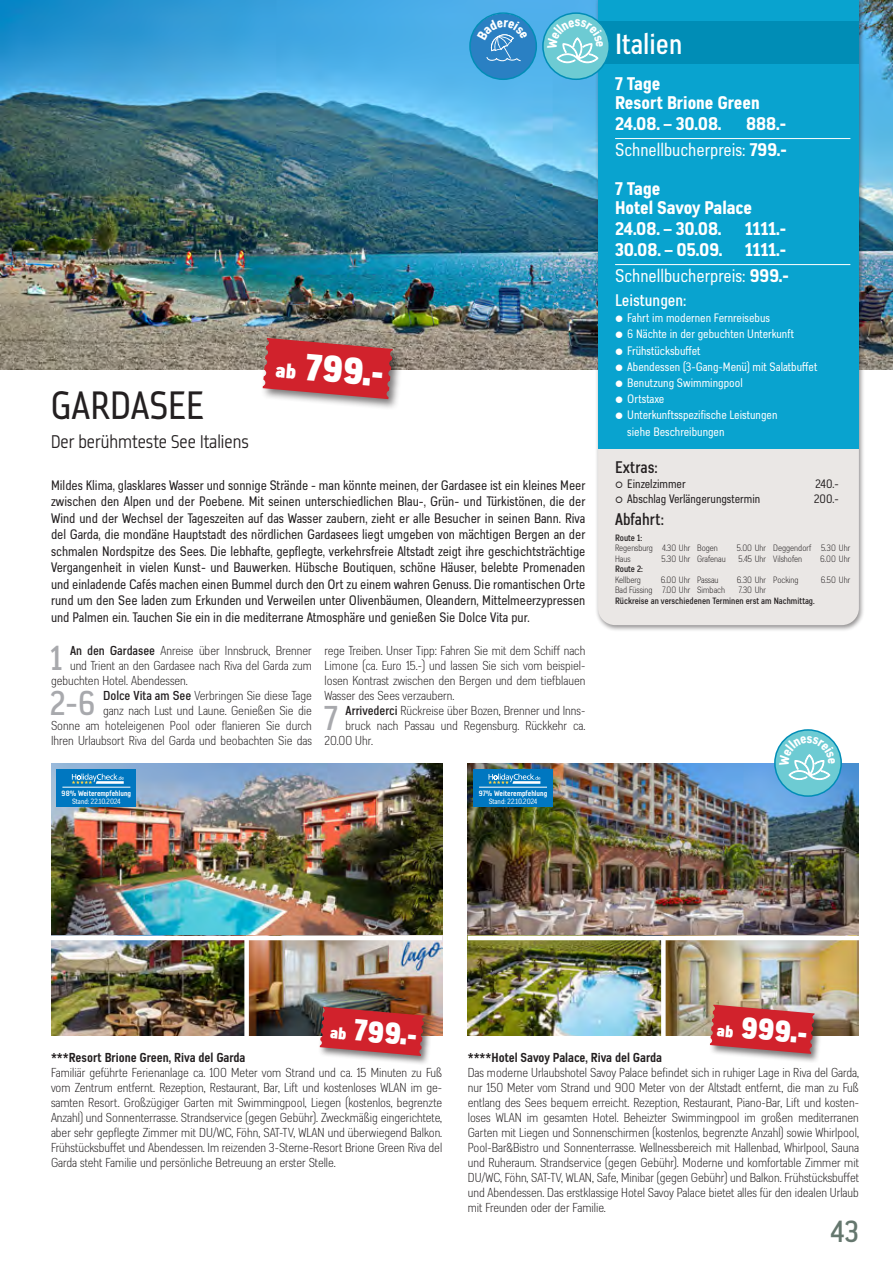
<style>
.page{position:relative;width:893px;height:1263px;background:#fff}
.page>*{position:absolute;margin:0;border:0;box-sizing:border-box;transform-origin:0 0}
.t1{font:42px "Metroflex Narrow";letter-spacing:.015em;color:#231f20}
.t2{font:900 condensed 37.05px "Azbuka Std";color:#fff}
.t3{font:500 condensed 33.75px "Azbuka Std";color:#a8a9ad}
.t4{font:500 condensed 30px "Azbuka Std";color:#65776e}
.t5{font:900 condensed 29.85px "Azbuka Std";color:#fff}
.t6{font:500 condensed 28.5px "Azbuka Std";color:#fff}
.t7{font:300 19.5px "Metroflex Narrow";color:#231f20}
.t8{font:800 condensed 18px/20.2px "Azbuka Std";color:#fff}
.t9{font:condensed 18px/25.5px "Azbuka Std";color:#fff;text-align:right}
.t10{font:500 condensed 16.5px "Azbuka Std";color:#231f20}
.t11{font:500 condensed 16.5px "Azbuka Std";color:#fff}
.t12{font:condensed 13.5px/16.5px "Azbuka Std";color:#231f20;text-align:justify}
.t13{font:300 condensed 12.75px/15px "Azbuka Std";color:#231f20;text-align:justify}
.t14{font:700 condensed 12.75px "Azbuka Std";color:#231f20}
.t15{font:condensed 12px/16.2px "Azbuka Std";color:#fff}
.t16{font:condensed 12px "Azbuka Std";color:#231f20}
.t17{font:300 condensed 9px "Azbuka Std";color:#231f20}
.t18{font:500 condensed 9px "Azbuka Std";color:#231f20}
.t19{font:700 condensed 7.5px "Azbuka Std";color:#fff}
.t20{font:condensed 7.5px "Azbuka Std";color:#fff}
.s1{font-size:19.8px}
.s2{font-weight:500}
.s3{font-weight:800}
.s4{font-size:15.9px}
</style>
<div class="page">
<img style="left:0;top:0;width:595px;height:370px">
<img style="left:865px;top:0;width:28px;height:370px">
<div style="left:595px;top:0;width:270px;height:631px;background:#231f20;opacity:.5"></div>
<div style="left:598px;top:449px;width:261px;height:176px;background:#eae7e5"></div>
<div style="left:598px;top:0;width:261px;height:449px;background:#09a3cf"></div>
<div style="left:598px;top:21px;width:261px;height:43px;background:#008db6"></div>
<hr style="left:615px;top:138px;width:235px;height:1px;background:#fff">
<hr style="left:615px;top:264px;width:235px;height:1px;background:#fff">
<div style="left:260px;top:336px;width:144px;height:74px;background:#231f20;opacity:.6"></div>
<svg style="left:262px;top:338px;width:131px;height:61px;background:#c73d43"></svg>
<img style="left:51px;top:763px;width:391px;height:173px">
<div style="left:57px;top:769px;width:79px;height:37px;background:#0077c0"></div>
<svg style="left:72px;top:773px;width:52px;height:11px"></svg>
<hr style="left:62px;top:787px;width:68px;height:1px;background:#fff">
<img style="left:468px;top:763px;width:391px;height:173px">
<div style="left:473px;top:769px;width:80px;height:37px;background:#0077c0"></div>
<svg style="left:488px;top:773px;width:52px;height:11px"></svg>
<hr style="left:479px;top:787px;width:68px;height:1px;background:#fff">
<img style="left:51px;top:940px;width:193px;height:96px">
<img style="left:249px;top:940px;width:193px;height:96px">
<img style="left:468px;top:940px;width:193px;height:96px">
<img style="left:666px;top:940px;width:193px;height:96px">
<div style="left:318px;top:1005px;width:115px;height:60px;background:#231f20;opacity:.6"></div>
<svg style="left:319px;top:1007px;width:105px;height:49px;background:#c13439"></svg>
<div style="left:708px;top:1003px;width:116px;height:60px;background:#231f20;opacity:.6"></div>
<svg style="left:710px;top:1004px;width:105px;height:50px;background:#ca4247"></svg>
<div style="left:543px;top:13px;width:66px;height:66px;background:#6dcbd3;border-radius:50%"></div>
<div style="left:542px;top:12px;width:68px;height:68px;border:2px solid #008db6;border-radius:50%"></div>
<div style="left:775px;top:730px;width:66px;height:66px;background:#6dcbd3;border-radius:50%"></div>
<div style="left:774px;top:729px;width:68px;height:68px;border:2px solid #008db6;border-radius:50%"></div>
<svg style="left:616px;top:481px;width:6px;height:7px"></svg>
<svg style="left:616px;top:496px;width:6px;height:7px"></svg>
<svg style="left:470px;top:14px;width:66px;height:65px;background:#368ecb"></svg>
<svg style="left:547px;top:13px;width:56px;height:50px"></svg>
<svg style="left:782px;top:591px;width:15px;height:14px"></svg>
<svg style="left:779px;top:730px;width:56px;height:50px"></svg>
<svg style="left:784px;top:544px;width:9px;height:11px"></svg>
<svg style="left:825px;top:541px;width:11px;height:12px"></svg>
<h2 class="t2" style="left:279px;top:339px;width:109px;rotate:5deg"><span class="s1">ab</span> 799.-</h2>
<h1 class="t1" style="left:51px;top:381px;width:154px">GARDASEE</h1>
<h3 class="t7" style="left:51px;top:430px;width:199px">Der berühmteste See Italiens</h3>
<p class="t12" style="left:51px;top:477px;width:536px">Mildes Klima, glasklares Wasser und sonnige Strände - man könnte meinen, der Gardasee ist ein kleines Meer zwischen den Alpen und der Poebene. Mit seinen unterschiedlichen Blau-, Grün- und Türkistönen, die der Wind und der Wechsel der Tageszeiten auf das Wasser zaubern, zieht er alle Besucher in seinen Bann. Riva del Garda, die mondäne Hauptstadt des nördlichen Gardasees liegt umgeben von mächtigen Bergen an der schmalen Nordspitze des Sees. Die lebhafte, gepflegte, verkehrsfreie Altstadt zeigt ihre geschichtsträchtige Vergangenheit in vielen Kunst- und Bauwerken. Hübsche Boutiquen, schöne Häuser, belebte Promenaden und einladende Cafés machen einen Bummel durch den Ort zu einem wahren Genuss. Die romantischen Orte rund um den See laden zum Erkunden und Verweilen unter Olivenbäumen, Oleandern, Mittelmeerzypressen und Palmen ein. Tauchen Sie ein in die mediterrane Atmosphäre und genießen Sie Dolce Vita pur.</p>
<h3 class="t3" style="left:50px;top:638px;width:14px">1</h3>
<p class="t13" style="left:70px;top:643px;width:243px"><span class="s2">An den Gardasee</span> Anreise über Innsbruck, Brenner</p>
<p class="t13" style="left:325px;top:643px;width:262px">rege Treiben. Unser Tipp: Fahren Sie mit dem Schiff nach Limone (ca. Euro 15.-) und lassen Sie sich vom beispiel&shy;losen Kontrast zwischen den Bergen und dem tiefblauen Wasser des Sees verzaubern.</p>
<h3 class="t3" style="left:324px;top:698px;width:15px">7</h3>
<p class="t13" style="left:346px;top:703px;width:241px"><span class="s2">Arrivederci</span> Rückreise über Bozen, Brenner und Inns-</p>
<p class="t13" style="left:70px;top:658px;width:243px">und Trient an den Gardasee nach Riva del Garda zum</p>
<p class="t13" style="left:51px;top:673px;width:138px">gebuchten Hotel. Abendessen.</p>
<h3 class="t3" style="left:50px;top:683px;width:47px">2-6</h3>
<p class="t13" style="left:51px;top:688px;width:262px;text-align:right"><span class="s2">Dolce Vita am See</span> Verbringen Sie diese Tage<br>ganz nach Lust und Laune. Genießen Sie die<br>Sonne am hoteleigenen Pool oder flanieren Sie durch Ihren Urlaubsort Riva del Garda und beobachten Sie das</p>
<p class="t13" style="left:346px;top:718px;width:241px">bruck nach Passau und Regensburg. Rückkehr ca.</p>
<p class="t13" style="left:325px;top:733px;width:50px">20.00 Uhr.</p>
<p class="t19" style="left:62px;top:789px;width:71px">98% Weiterempfehlung</p>
<p class="t20" style="left:72px;top:796px;width:50px">Stand: 22.10.2024</p>
<p class="t19" style="left:479px;top:789px;width:70px">97% Weiterempfehlung</p>
<p class="t20" style="left:489px;top:796px;width:50px">Stand: 22.10.2024</p>
<h3 class="t6" style="left:615px;top:26px;width:69px">Italien</h3>
<h3 class="t8" style="left:615px;top:73px;width:146px">7 Tage<br>Resort Brione Green<br>24.08. – 30.08.</h3>
<h3 class="t9" style="left:615px;top:111px;width:173px"><span class="s3">888.-<br></span>Schnellbucherpreis: <span class="s3">799.-</span></h3>
<h3 class="t8" style="left:615px;top:178px;width:138px">7 Tage<br>Hotel Savoy Palace<br>24.08. – 30.08.</h3>
<h3 class="t8" style="left:615px;top:219px;width:173px;line-height:21px;text-align:right">1111.-<br>30.08. – 05.09. 1111.-</h3>
<h3 class="t9" style="left:615px;top:263px;width:175px">Schnellbucherpreis: <span class="s3">999.-</span></h3>
<p class="t11" style="left:615px;top:290px;width:73px">Leistungen:</p>
<p class="t15" style="left:627px;top:310px;width:192px">Fahrt im modernen Fernreisebus<br>6 Nächte in der gebuchten Unterkunft<br>Frühstücksbuffet<br>Abendessen (3-Gang-Menü) mit Salatbuffet<br>Benutzung Swimmingpool<br>Ortstaxe<br>Unterkunftsspezifische Leistungen<br>siehe Beschreibungen</p>
<p class="t10" style="left:615px;top:457px;width:44px">Extras:</p>
<p class="t16" style="left:627px;top:477px;width:60px">Einzelzimmer</p>
<p class="t16" style="left:815px;top:477px;width:25px">240.-</p>
<p class="t16" style="left:627px;top:492px;width:135px">Abschlag Verlängerungstermin</p>
<p class="t16" style="left:814px;top:492px;width:26px">200.-</p>
<p class="t10" style="left:615px;top:509px;width:51px">Abfahrt:</p>
<p class="t18" style="left:615px;top:532px;width:29px">Route 1:</p>
<p class="t17" style="left:615px;top:543px;width:104px">Regensburg 4.30 Uhr Bogen</p>
<p class="t17" style="left:737px;top:543px;width:115px">5.00 Uhr Deggendorf 5.30 Uhr</p>
<p class="t17" style="left:615px;top:553px;width:17px">Haus</p>
<p class="t17" style="left:661px;top:553px;width:66px">5.30 Uhr Grafenau</p>
<p class="t17" style="left:739px;top:553px;width:65px">5.45 Uhr Vilshofen</p>
<p class="t17" style="left:820px;top:553px;width:32px">6.00 Uhr</p>
<p class="t18" style="left:615px;top:563px;width:29px">Route 2:</p>
<p class="t17" style="left:615px;top:574px;width:27px">Kellberg</p>
<p class="t17" style="left:661px;top:574px;width:59px">6.00 Uhr Passau</p>
<p class="t17" style="left:737px;top:574px;width:63px">6.30 Uhr Pocking</p>
<p class="t17" style="left:821px;top:574px;width:31px">6.50 Uhr</p>
<p class="t17" style="left:615px;top:585px;width:111px">Bad Füssing 7.00 Uhr Simbach</p>
<p class="t17" style="left:739px;top:585px;width:29px">7.30 Uhr</p>
<p class="t18" style="left:615px;top:595px;width:201px">Rückreise an verschiedenen Terminen erst am Nachmittag.</p>
<h3 class="t5" style="left:332px;top:1008px;width:88px;rotate:5deg"><span class="s4">ab</span> 799.-</h3>
<h3 class="t5" style="left:719px;top:1005px;width:92px;rotate:5deg"><span class="s4">ab</span> 999.-</h3>
<p class="t14" style="left:51px;top:1050px;width:196px">***Resort Brione Green, Riva del Garda</p>
<p class="t13" style="left:51px;top:1065px;width:393px">Familiär geführte Ferienanlage ca. 100 Meter vom Strand und ca. 15 Minuten zu Fuß vom Zentrum entfernt. Rezeption, Restaurant, Bar, Lift und kostenloses WLAN im ge&shy;samten Resort. Großzügiger Garten mit Swimmingpool, Liegen (kostenlos, begrenzte Anzahl) und Sonnenterrasse. Strandservice (gegen Gebühr). Zweckmäßig eingerichtete, aber sehr gepflegte Zimmer mit DU/WC, Föhn, SAT-TV, WLAN und überwiegend Balkon.<br>Frühstücksbuffet und Abendessen. Im reizenden 3-Sterne-Resort Brione Green Riva del Garda steht Familie und persönliche Betreuung an erster Stelle.</p>
<p class="t14" style="left:468px;top:1050px;width:196px">****Hotel Savoy Palace, Riva del Garda</p>
<p class="t13" style="left:468px;top:1065px;width:393px">Das moderne Urlaubshotel Savoy Palace befindet sich in ruhiger Lage in Riva del Garda, nur 150 Meter vom Strand und 900 Meter von der Altstadt entfernt, die man zu Fuß entlang des Sees bequem erreicht. Rezeption, Restaurant, Piano-Bar, Lift und kosten&shy;loses WLAN im gesamten Hotel. Beheizter Swimmingpool im großen mediterranen Garten mit Liegen und Sonnenschirmen (kostenlos, begrenzte Anzahl) sowie Whirlpool, Pool-Bar&amp;Bistro und Sonnenterrasse. Wellnessbereich mit Hallenbad, Whirlpool, Sauna und Ruheraum. Strandservice (gegen Gebühr). Moderne und komfortable Zimmer mit DU/WC, Föhn, SAT-TV, WLAN, Safe, Minibar (gegen Gebühr) und Balkon. Frühstücksbuffet und Abendessen. Das erstklassige Hotel Savoy Palace bietet alles für den idealen Urlaub mit Freunden oder der Familie.</p>
<h3 class="t4" style="left:831px;top:1213px;width:30px">43</h3>
</div>
